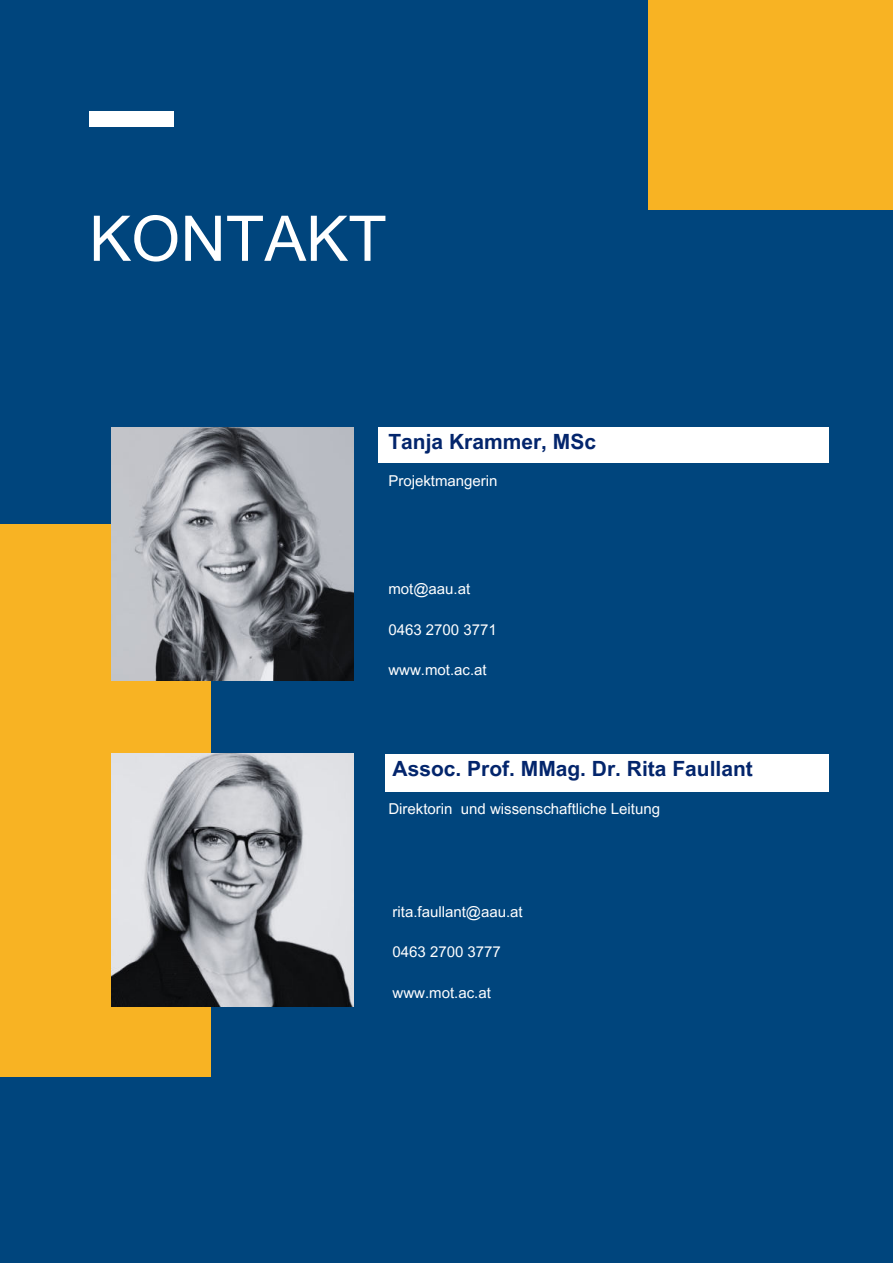
<style>
.page{position:relative;width:893px;height:1264px;background:#fff}
.page>*{position:absolute;margin:0;border:0;box-sizing:border-box;transform-origin:0 0}
.t1{font:63px "Arial MT Pro";color:#fff}
.t2{font:700 21px "Arial MT Pro";color:#03256c}
.t3{font:15px "Arial MT Pro";color:#fff}
</style>
<div class="page">
<div style="left:0;top:0;width:892px;height:1262px;background:#00457d"></div>
<div style="left:89px;top:111px;width:85px;height:16px;background:#fff"></div>
<div style="left:0;top:524px;width:211px;height:552px;background:#f8b323"></div>
<img style="left:111px;top:753px;width:243px;height:253px">
<div style="left:378px;top:428px;width:451px;height:35px;background:#fff"></div>
<div style="left:647px;top:0;width:245px;height:210px;background:#f8b323"></div>
<img style="left:111px;top:428px;width:243px;height:252px">
<div style="left:385px;top:754px;width:444px;height:38px;background:#fff"></div>
<h1 class="t1" style="left:89px;top:203px;width:299px">KONTAKT</h1>
<h2 class="t2" style="left:388px;top:429px;width:209px">Tanja Krammer, MSc</h2>
<p class="t3" style="left:388px;top:472px;width:111px">Projektmangerin</p>
<p class="t3" style="left:388px;top:580px;width:83px">mot@aau.at</p>
<p class="t3" style="left:388px;top:621px;width:110px">0463 2700 3771</p>
<p class="t3" style="left:388px;top:661px;width:100px">www.mot.ac.at</p>
<h2 class="t2" style="left:392px;top:756px;width:362px">Assoc. Prof. MMag. Dr. Rita Faullant</h2>
<p class="t3" style="left:388px;top:799px;width:273px">Direktorin und wissenschaftliche Leitung</p>
<p class="t3" style="left:392px;top:903px;width:132px">rita.faullant@aau.at</p>
<p class="t3" style="left:392px;top:943px;width:110px">0463 2700 3777</p>
<p class="t3" style="left:392px;top:984px;width:100px">www.mot.ac.at</p>
</div>
